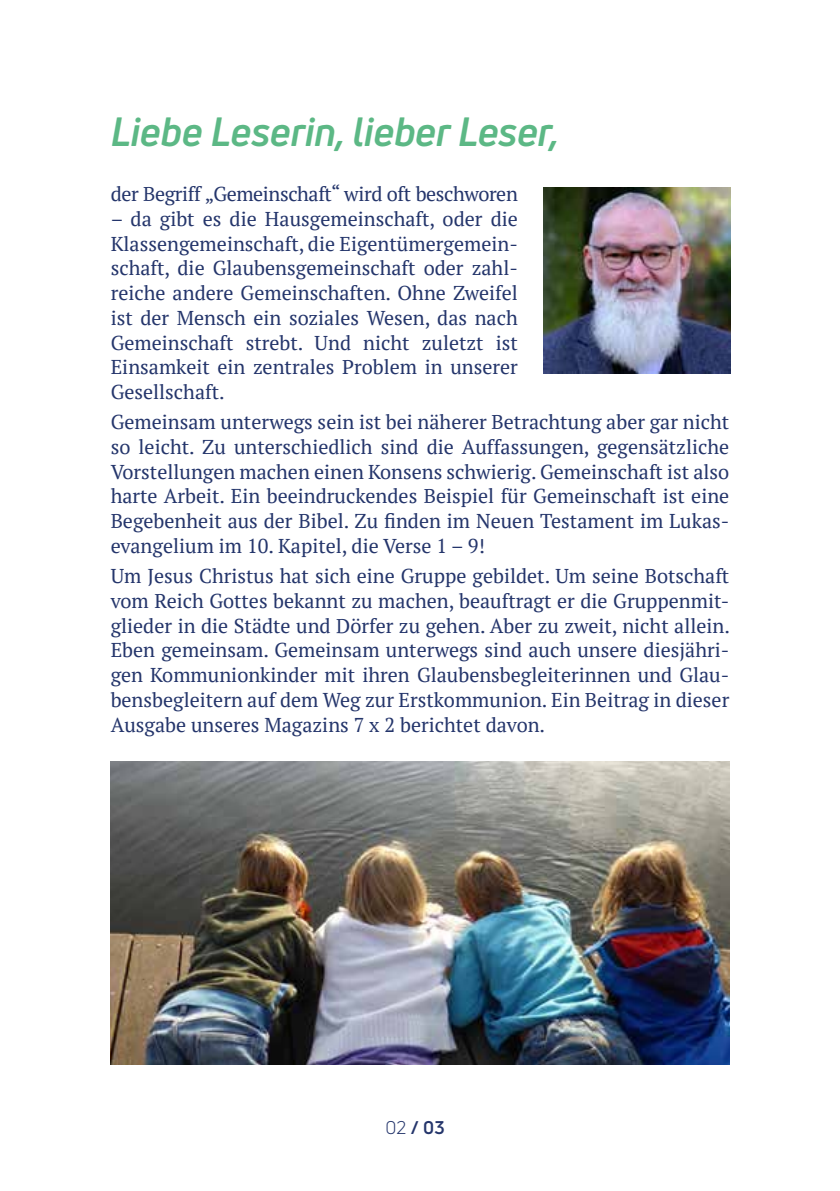
<style>
.page{position:relative;width:840px;height:1191px;background:#fff}
.page>*{position:absolute;margin:0;border:0;box-sizing:border-box;transform-origin:0 0}
.t1{font:italic 700 40px "Uni Neue";color:#5cb885}
.t2{font:20px/24.8px "PT Serif";color:#24356b;text-align:justify}
.t3{font:20px "PT Serif";letter-spacing:-.02em;color:#24356b}
.t4{font:700 18px "Uni Neue";color:#24356b}
.s1{font-weight:400}
</style>
<div class="page">
<img style="left:543px;top:187px;width:187px;height:186px">
<img style="left:111px;top:762px;width:618px;height:302px">
<h1 class="t1" style="left:111px;top:106px;width:450px">Liebe Leserin, lieber Leser,</h1>
<p class="t3" style="left:111px;top:181px;width:408px">der Begriff „Gemeinschaft“ wird oft beschworen</p>
<p class="t2" style="left:111px;top:206px;width:408px">– da gibt es die Hausgemeinschaft, oder die Klassengemeinschaft, die Eigentümergemein&shy;schaft, die Glaubensgemeinschaft oder zahl&shy;reiche andere Gemeinschaften. Ohne Zweifel ist der Mensch ein soziales Wesen, das nach Gemeinschaft strebt. Und nicht zuletzt ist Einsamkeit ein zentrales Problem in unserer Gesellschaft.</p>
<p class="t2" style="left:111px;top:409px;width:620px">Gemeinsam unterwegs sein ist bei näherer Betrachtung aber gar nicht so leicht. Zu unterschiedlich sind die Auffassungen, gegensätzliche Vorstellungen machen einen Konsens schwierig. Gemeinschaft ist also harte Arbeit. Ein beeindruckendes Beispiel für Gemeinschaft ist eine Begebenheit aus der Bibel. Zu finden im Neuen Testament im Lukas&shy;evangelium im 10. Kapitel, die Verse 1 – 9!</p>
<p class="t2" style="left:111px;top:563px;width:620px">Um Jesus Christus hat sich eine Gruppe gebildet. Um seine Botschaft vom Reich Gottes bekannt zu machen, beauftragt er die Gruppenmit&shy;glieder in die Städte und Dörfer zu gehen. Aber zu zweit, nicht allein.<br>Eben gemeinsam. Gemeinsam unterwegs sind auch unsere diesjähri&shy;gen Kommunionkinder mit ihren Glaubensbegleiterinnen und Glau&shy;bensbegleitern auf dem Weg zur Erstkommunion. Ein Beitrag in dieser Ausgabe unseres Magazins 7 x 2 berichtet davon.</p>
<p class="t4" style="left:385px;top:1116px;width:61px"><span class="s1">02</span> / 03</p>
</div>
